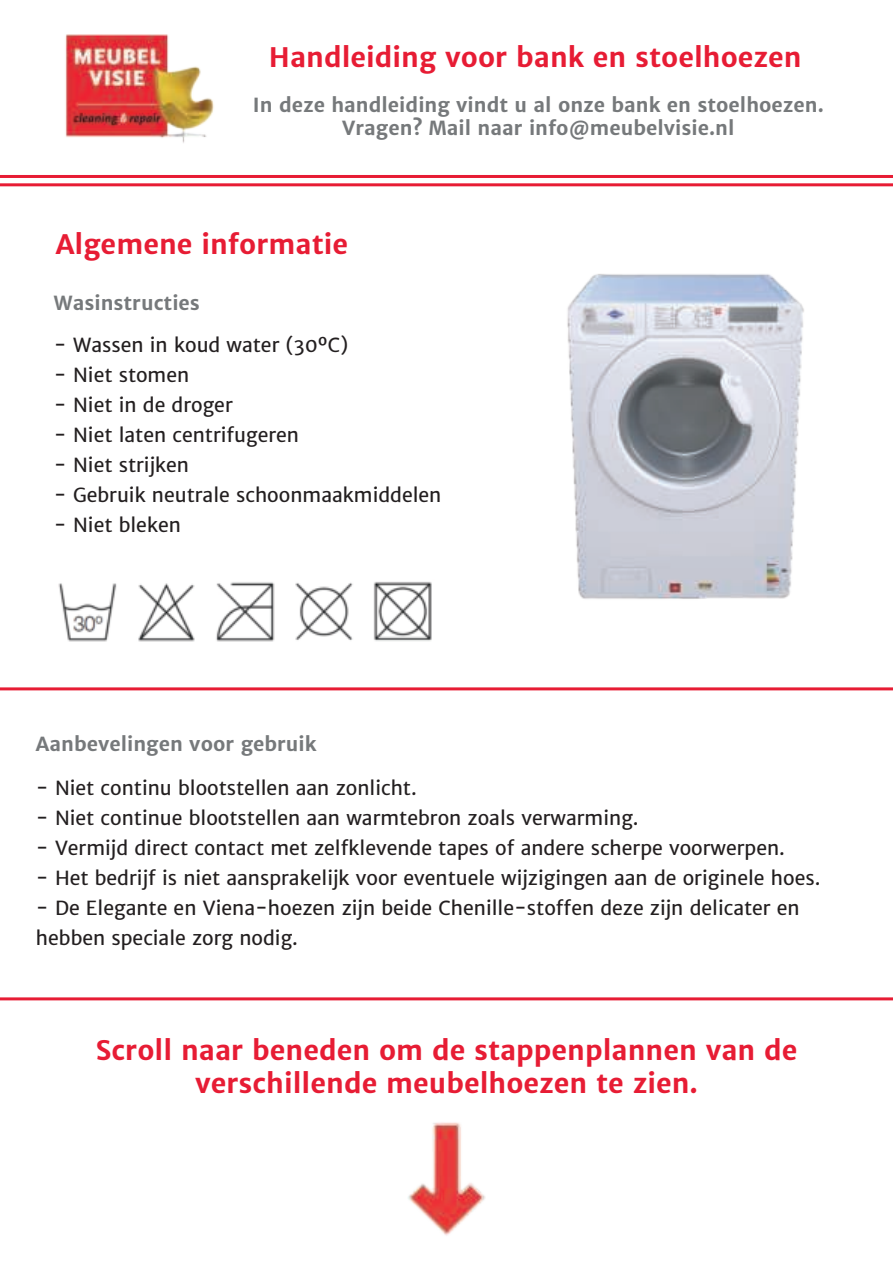
<style>
.page{position:relative;width:893px;height:1263px;background:#fff}
.page>*{position:absolute;margin:0;border:0;box-sizing:border-box;transform-origin:0 0}
.t1{font:700 27px/32.4px "Merriweather Sans";color:#e71c34;text-align:center}
.t2{font:19.5px/30px "Merriweather Sans";color:#231f20}
.t3{font:700 19.5px/23.4px "Merriweather Sans";color:#76797b;text-align:center}
</style>
<div class="page">
<img style="left:65px;top:34px;width:149px;height:109px">
<hr style="left:0;top:175px;width:893px;height:3px;background:#e71c34">
<hr style="left:0;top:183px;width:893px;height:3px;background:#e71c34">
<hr style="left:0;top:687px;width:893px;height:3px;background:#e71c34">
<hr style="left:0;top:997px;width:893px;height:3px;background:#e71c34">
<img style="left:58px;top:582px;width:374px;height:60px">
<img style="left:370px;top:274px;width:434px;height:339px">
<img style="left:408px;top:1122px;width:77px;height:114px">
<h1 class="t1" style="left:269px;top:42px;width:534px">Handleiding voor bank en stoelhoezen</h1>
<p class="t3" style="left:253px;top:93px;width:572px">In deze handleiding vindt u al onze bank en stoelhoezen.<br>Vragen? Mail naar info@meubelvisie.nl</p>
<h1 class="t1" style="left:56px;top:229px;width:294px">Algemene informatie</h1>
<p class="t3" style="left:54px;top:292px;width:147px">Wasinstructies</p>
<p class="t2" style="left:54px;top:331px;width:296px">- Wassen in koud water (30ºC)</p>
<p class="t2" style="left:54px;top:361px;width:137px">- Niet stomen</p>
<p class="t2" style="left:54px;top:391px;width:180px">- Niet in de droger</p>
<p class="t2" style="left:54px;top:421px;width:247px">- Niet laten centrifugeren</p>
<p class="t2" style="left:54px;top:451px;width:137px">- Niet strijken</p>
<p class="t2" style="left:54px;top:481px;width:389px">- Gebruik neutrale schoonmaakmiddelen</p>
<p class="t2" style="left:54px;top:511px;width:128px">- Niet bleken</p>
<p class="t3" style="left:36px;top:732px;width:282px">Aanbevelingen voor gebruik</p>
<p class="t2" style="left:36px;top:774px;width:382px">- Niet continu blootstellen aan zonlicht.</p>
<p class="t2" style="left:36px;top:804px;width:604px">- Niet continue blootstellen aan warmtebron zoals verwarming.</p>
<p class="t2" style="left:36px;top:834px;width:750px">- Vermijd direct contact met zelfklevende tapes of andere scherpe voorwerpen.</p>
<p class="t2" style="left:36px;top:864px;width:786px">- Het bedrijf is niet aansprakelijk voor eventuele wijzigingen aan de originele hoes.</p>
<p class="t2" style="left:36px;top:894px;width:765px">- De Elegante en Viena-hoezen zijn beide Chenille-stoffen deze zijn delicater en hebben speciale zorg nodig.</p>
<h1 class="t1" style="left:95px;top:1035px;width:704px">Scroll naar beneden om de stappenplannen van de verschillende meubelhoezen te zien.</h1>
</div>
